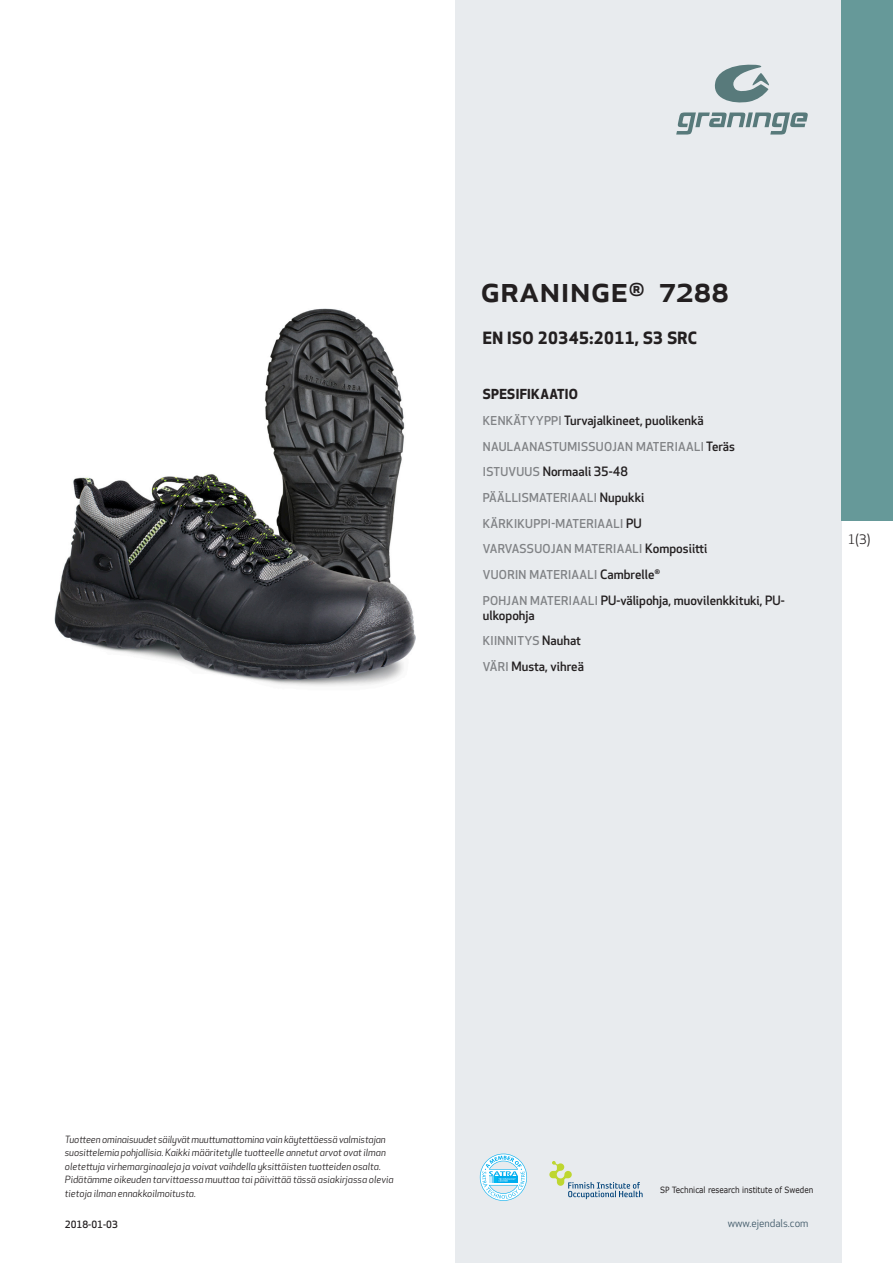
<style>
.page{position:relative;width:893px;height:1263px;background:#fff}
.page>*{position:absolute;margin:0;border:0;box-sizing:border-box;transform-origin:0 0}
.prodname{font:500 36px "Apex New";color:#231f20}
.Funktion_body{font:700 16.5px "Apex New";letter-spacing:.025em;color:#231f20}
.Funktion_body-2{font:700 13.5px "Apex New";letter-spacing:.025em;color:#231f20}
.t1{font:12.75px "Apex New";color:#231f20}
.Funktion_body-3{font:500 12.6px/15px "Apex New";color:#231f20}
.Funktion_body-4{font:500 12px "Apex New";letter-spacing:.025em;color:#808285}
.t2{font:10.5px "Apex New";color:#405968}
.t3{font:italic 9.75px/13.5px "Apex New";color:#231f20}
.Sidfot_datum{font:500 9.75px "Apex New";color:#231f20}
.t4{font:8.55px "Verdana";color:#231f20;scale:.85 1}
.s1{font-size:12px;color:#808285}
.s2{font-size:12.6px;color:#231f20}
</style>
<div class="page">
<div style="left:455px;top:0;width:387px;height:1263px;background:#e8ebee"></div>
<svg style="left:549px;top:1161px;width:94px;height:38px"></svg>
<svg style="left:480px;top:1154px;width:47px;height:47px"></svg>
<svg style="left:676px;top:112px;width:132px;height:23px"></svg>
<svg style="left:714px;top:65px;width:55px;height:38px"></svg>
<div style="left:842px;top:0;width:51px;height:520px;background:#699"></div>
<img style="left:54px;top:309px;width:361px;height:377px">
<p class="prodname" style="left:480px;top:265px;width:250px">GRANINGE<sup>®</sup> 7288</p>
<p class="Funktion_body" style="left:483px;top:326px;width:216px">EN ISO 20345:2011, S3 SRC</p>
<p class="Funktion_body-2" style="left:483px;top:385px;width:97px">SPESIFIKAATIO</p>
<p class="Funktion_body-3" style="left:483px;top:413px;width:222px"><span class="s1">KENKÄTYYPPI</span> Turvajalkineet, puolikenkä</p>
<p class="Funktion_body-4" style="left:483px;top:438px;width:254px">NAULAANASTUMISSUOJAN MATERIAALI <span class="s2">Teräs</span></p>
<p class="Funktion_body-3" style="left:483px;top:464px;width:147px"><span class="s1">ISTUVUUS</span> Normaali 35-48</p>
<p class="Funktion_body-4" style="left:483px;top:490px;width:163px">PÄÄLLISMATERIAALI <span class="s2">Nupukki</span></p>
<p class="Funktion_body-4" style="left:483px;top:515px;width:160px">KÄRKIKUPPI-MATERIAALI <span class="s2">PU</span></p>
<p class="Funktion_body-4" style="left:483px;top:541px;width:226px">VARVASSUOJAN MATERIAALI <span class="s2">Komposiitti</span></p>
<p class="Funktion_body-4" style="left:483px;top:566px;width:179px">VUORIN MATERIAALI <span class="s2">Cambrelle</span><sup>®</sup></p>
<p class="Funktion_body-3" style="left:483px;top:592px;width:303px"><span class="s1">POHJAN MATERIAALI</span> PU-välipohja, muovilenkkituki, PU&shy;ulkopohja</p>
<p class="Funktion_body-4" style="left:483px;top:633px;width:100px">KIINNITYS <span class="s2">Nauhat</span></p>
<p class="Funktion_body-3" style="left:483px;top:658px;width:103px"><span class="s1">VÄRI</span> Musta, vihreä</p>
<p class="t1" style="left:848px;top:531px;width:24px">1(3)</p>
<p class="t3" style="left:65px;top:1132px;width:330px">Tuotteen ominaisuudet säilyvät muuttumattomina vain käytettäessä valmistajan suosittelemia pohjallisia. Kaikki määritetylle tuotteelle annetut arvot ovat ilman oletettuja virhemarginaaleja ja voivat vaihdella yksittäisten tuotteiden osalta.<br>Pidätämme oikeuden tarvittaessa muuttaa tai päivittää tässä asiakirjassa olevia tietoja ilman ennakkoilmoitusta.</p>
<p class="Sidfot_datum" style="left:65px;top:1218px;width:54px">2018-01-03</p>
<p class="t4" style="left:660px;top:1184px;width:182px">SP Technical research institute of Sweden</p>
<p class="t2" style="left:728px;top:1217px;width:82px">www.ejendals.com</p>
</div>
